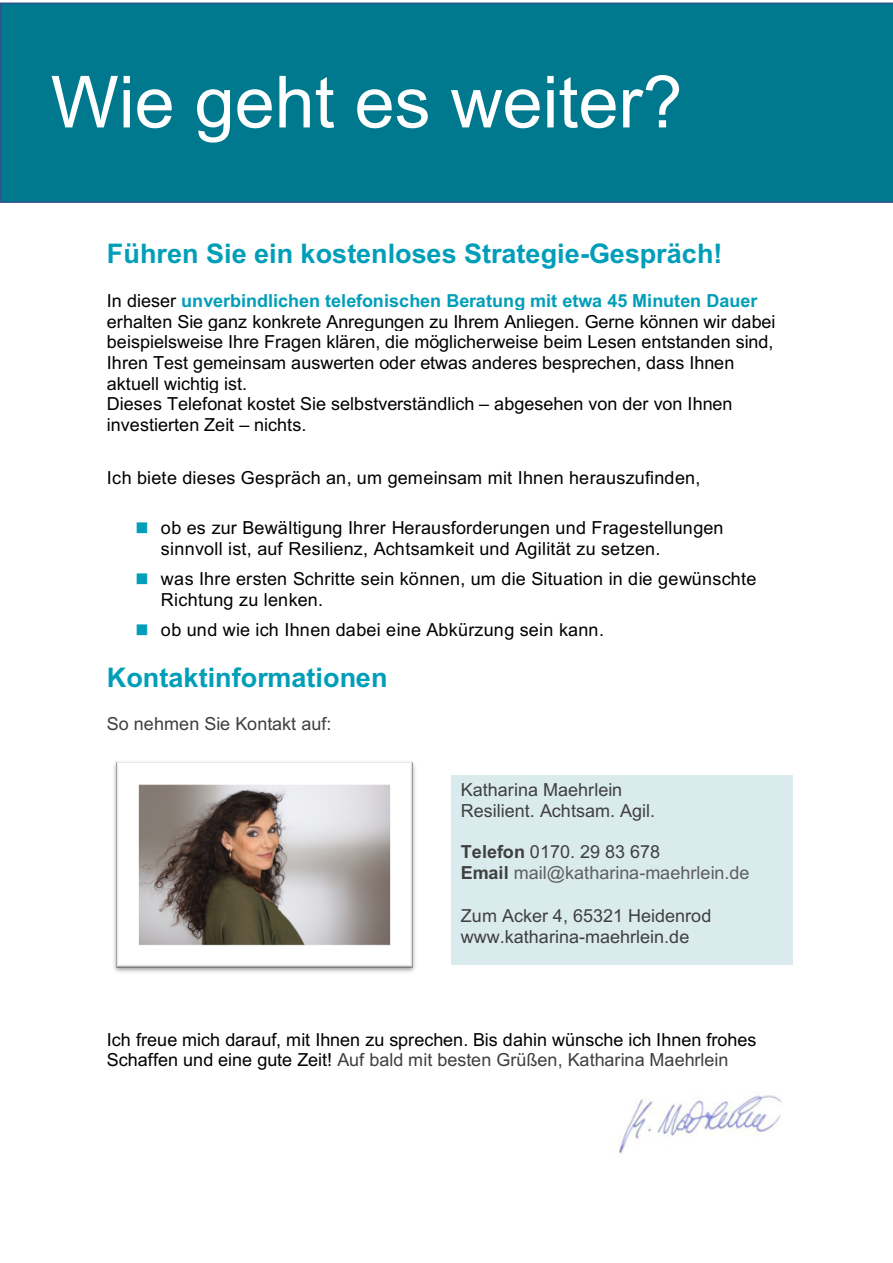
<style>
.page{position:relative;width:893px;height:1263px;background:#fff}
.page>*{position:absolute;margin:0;border:0;box-sizing:border-box;transform-origin:0 0}
.t1{font:72px "Arial";color:#fff}
.t2{font:700 27px "Arial";color:#009eb9}
.t3{font:18px/20.7px "Arial";letter-spacing:.005em;color:#000}
.t4{font:18px/20.5px "Arial";letter-spacing:.005em;color:#3f3f3f}
.t5{font:18px/20.9px "Arial";letter-spacing:.005em;color:#5e5e5e}
.s1{font-weight:700;color:#009eb9}
.s2{color:#009eb9}
.s3{font-weight:700;color:#3f3f3f}
.s4{color:#3f3f3f}
</style>
<div class="page">
<img style="left:114px;top:762px;width:301px;height:210px">
<div style="left:0;top:3px;width:893px;height:200px;background:#00798e"></div>
<div style="left:451px;top:775px;width:341px;height:189px;background:#daebee"></div>
<img style="left:618px;top:1095px;width:164px;height:59px">
<h1 class="t1" style="left:51px;top:62px;width:633px">Wie geht es weiter?</h1>
<h2 class="t2" style="left:107px;top:239px;width:617px">Führen Sie ein kostenloses Strategie-Gespräch!</h2>
<p class="t3" style="left:107px;top:290px;width:670px">In dieser <span class="s1">unverbindlichen telefonischen Beratung mit etwa 45 Minuten Dauer </span>erhalten Sie ganz konkrete Anregungen zu Ihrem Anliegen. Gerne können wir dabei beispielsweise Ihre Fragen klären, die möglicherweise beim Lesen entstanden sind, Ihren Test gemeinsam auswerten oder etwas anderes besprechen, dass Ihnen aktuell wichtig ist.<br>Dieses Telefonat kostet Sie selbstverständlich – abgesehen von der von Ihnen investierten Zeit – nichts.</p>
<p class="t3" style="left:107px;top:467px;width:595px">Ich biete dieses Gespräch an, um gemeinsam mit Ihnen herauszufinden,</p>
<p class="t3" style="left:161px;top:518px;width:564px;text-indent:-27px"><span class="s2">▪</span> ob es zur Bewältigung Ihrer Herausforderungen und Fragestellungen sinnvoll ist, auf Resilienz, Achtsamkeit und Agilität zu setzen.</p>
<p class="t3" style="left:161px;top:568px;width:597px;text-indent:-27px"><span class="s2">▪</span> was Ihre ersten Schritte sein können, um die Situation in die gewünschte<br>Richtung zu lenken.</p>
<p class="t3" style="left:134px;top:620px;width:472px"><span class="s2">▪</span> ob und wie ich Ihnen dabei eine Abkürzung sein kann.</p>
<h2 class="t2" style="left:107px;top:662px;width:282px">Kontaktinformationen</h2>
<p class="t4" style="left:107px;top:713px;width:226px">So nehmen Sie Kontakt auf:</p>
<p class="t4" style="left:461px;top:780px;width:196px">Katharina Maehrlein<br>Resilient. Achtsam. Agil.</p>
<p class="t5" style="left:461px;top:842px;width:290px"><span class="s3">Telefon</span> <span class="s4">0170. 29 83 678<br></span><span class="s3">Email</span> mail@katharina-maehrlein.de</p>
<p class="t4" style="left:461px;top:905px;width:252px">Zum Acker 4, 65321 Heidenrod www.katharina-maehrlein.de</p>
<p class="t3" style="left:107px;top:1029px;width:651px">Ich freue mich darauf, mit Ihnen zu sprechen. Bis dahin wünsche ich Ihnen frohes<br>Schaffen und eine gute Zeit! <span class="s4">Auf bald mit besten Grüßen, Katharina Maehrlein</span></p>
</div>
